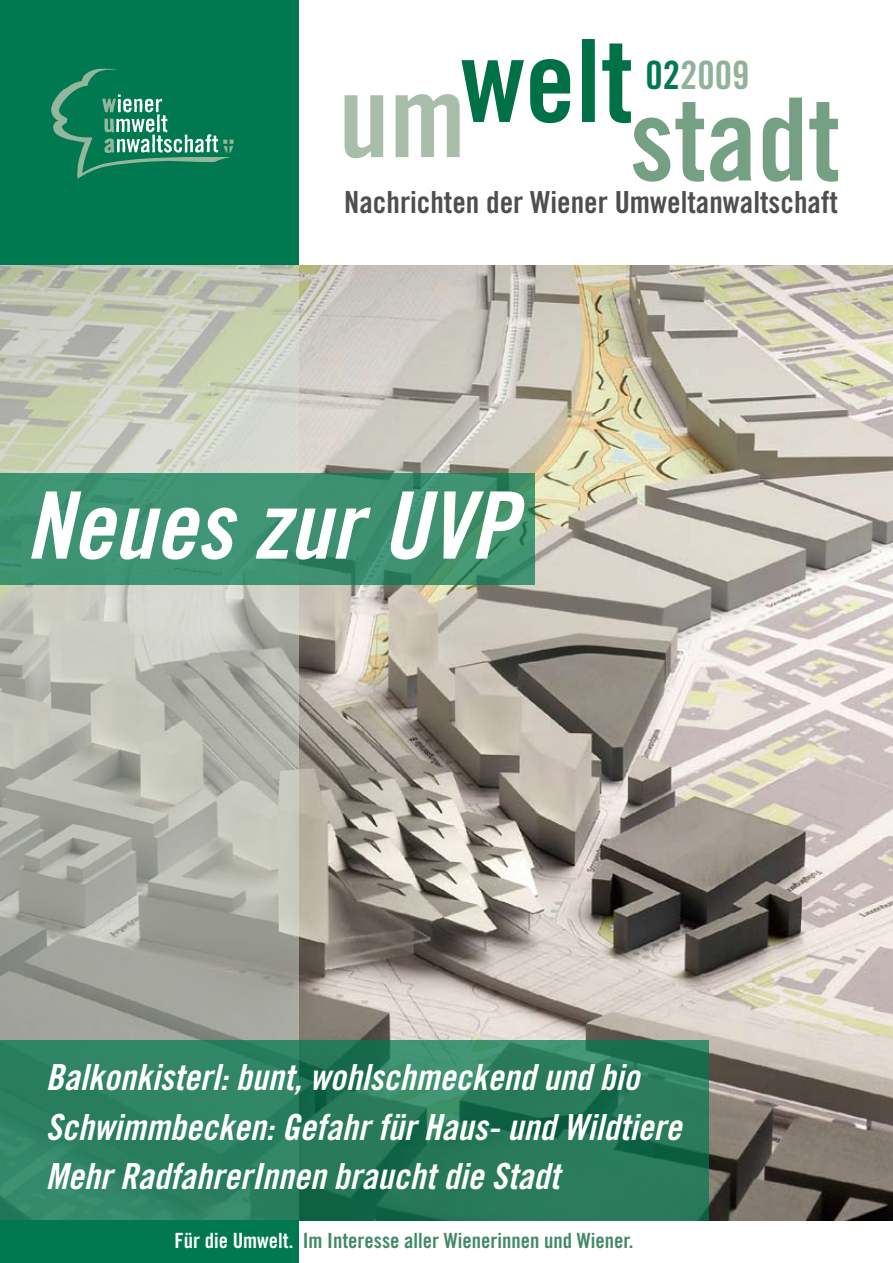
<style>
.page{position:relative;width:893px;height:1263px;background:#fff}
.page>*{position:absolute;margin:0;border:0;box-sizing:border-box;transform-origin:0 0}
.t1{font:93px "Trade Gothic Bold Cond Twenty Obl";color:#fff}
.t2{font:39px "Trade Gothic Bold Cond Twenty";color:#91b199}
.t3{font:36px/49.5px "Trade Gothic Bold Cond Twenty Obl";color:#fff}
.t4{font:30.45px "Trade Gothic Bold Cond Twenty";color:#4e4e4d}
.t5{font:21px "Trade Gothic Bold Cond Twenty";color:#428967}
.s1{color:#007951}
.s2{color:#fff}
</style>
<div class="page">
<img style="left:299px;top:265px;width:594px;height:955px">
<svg style="left:0;top:264px;width:299px;height:776px;background:#b8baad"></svg>
<svg style="left:345px;top:95px;width:38px;height:63px"></svg>
<svg style="left:396px;top:60px;width:128px;height:97px"></svg>
<svg style="left:530px;top:59px;width:40px;height:64px"></svg>
<div style="left:582px;top:39px;width:13px;height:83px;background:#007047"></div>
<svg style="left:602px;top:44px;width:102px;height:138px"></svg>
<svg style="left:710px;top:118px;width:41px;height:64px"></svg>
<svg style="left:763px;top:98px;width:39px;height:84px"></svg>
<svg style="left:809px;top:102px;width:29px;height:80px"></svg>
<div style="left:0;top:1220px;width:299px;height:43px;background:#007951"></div>
<svg style="left:0;top:1040px;width:709px;height:180px;background:#297c5d"></svg>
<div style="left:0;top:473px;width:535px;height:112px;background:#3f9373"></div>
<div style="left:0;top:0;width:299px;height:264px;background:#007951"></div>
<svg style="left:51px;top:69px;width:183px;height:110px"></svg>
<p class="t2" style="left:646px;top:51px;width:105px"><span class="s1">02</span>2009</p>
<p class="t4" style="left:344px;top:184px;width:495px">Nachrichten der Wiener Umweltanwaltschaft</p>
<h1 class="t1" style="left:26px;top:469px;width:492px">Neues zur UVP</h1>
<p class="t3" style="left:46px;top:1052px;width:637px">Balkonkisterl: bunt, wohlschmeckend und bio<br>Schwimmbecken: Gefahr für Haus- und Wildtiere<br>Mehr RadfahrerInnen braucht die Stadt</p>
<p class="t5" style="left:174px;top:1228px;width:460px"><span class="s2">Für die Umwelt.</span> Im Interesse aller Wienerinnen und Wiener.</p>
</div>
